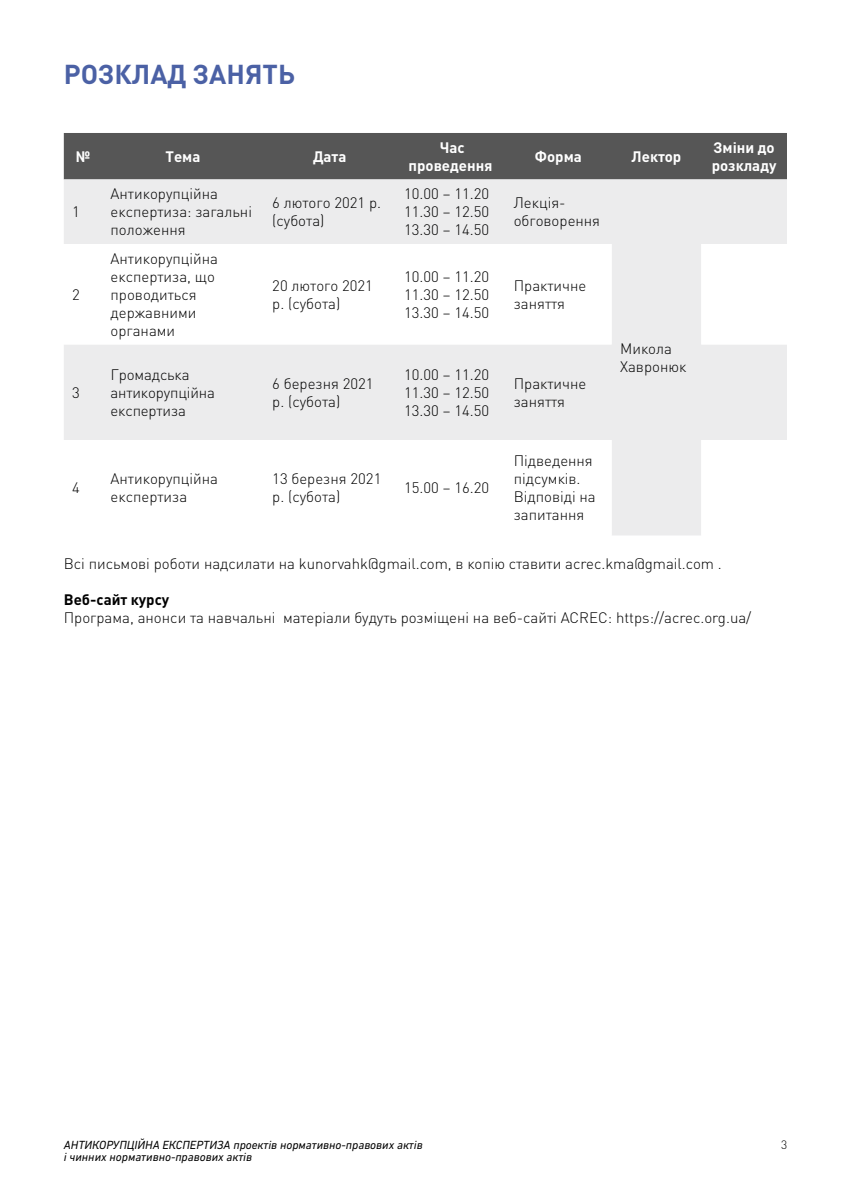
<style>
.page{position:relative;width:851px;height:1191px;background:#fff}
.page>*{position:absolute;margin:0;border:0;box-sizing:border-box;transform-origin:0 0}
.t1{font:700 27px "DIN Pro";color:#4b61a5}
.t2{font:300 15px/18px "DIN Pro";color:#000}
.t3{font:700 15px/18px "DIN Pro";color:#fff;text-align:center}
.t4{font:700 15px "DIN Pro";color:#000}
.t5{font:italic 12px/12px "DIN Next CYR";color:#000}
.t6{font:300 12px "DIN Pro";color:#000}
</style>
<div class="page">
<div style="left:64px;top:133px;width:722px;height:46px;background:#565656"></div>
<div style="left:64px;top:179px;width:722px;height:65px;background:#ececed"></div>
<svg style="left:64px;top:244px;width:722px;height:291px"></svg>
<h1 class="t1" style="left:64px;top:56px;width:18px">Розк</h1>
<h1 class="t1" style="left:132px;top:56px;width:79px">лад зан</h1>
<h1 class="t1" style="left:245px;top:56px;width:51px">ять</h1>
<p class="t3" style="left:76px;top:147px;width:16px">№</p>
<p class="t3" style="left:165px;top:147px;width:36px">Тема</p>
<p class="t3" style="left:313px;top:147px;width:35px">Дата</p>
<p class="t3" style="left:408px;top:138px;width:85px">Час проведення</p>
<p class="t3" style="left:535px;top:147px;width:48px">Форма</p>
<p class="t3" style="left:631px;top:147px;width:51px">Лектор</p>
<p class="t3" style="left:711px;top:138px;width:66px;text-align:left">Зміни до розкладу</p>
<p class="t2" style="left:72px;top:202px;width:9px">1</p>
<p class="t2" style="left:111px;top:184px;width:143px">Антикорупційна експертиза: загальні положення</p>
<p class="t2" style="left:272px;top:193px;width:110px">6 лютого 2021 р. (субота)</p>
<p class="t2" style="left:404px;top:184px;width:86px;text-align:justify">10.00 – 11.20<br>11.30 – 12.50<br>13.30 – 14.50</p>
<p class="t2" style="left:513px;top:193px;width:88px">Лекція&shy;обговорення</p>
<p class="t2" style="left:72px;top:285px;width:9px">2</p>
<p class="t2" style="left:72px;top:383px;width:9px">3</p>
<p class="t2" style="left:111px;top:249px;width:109px">Антикорупційна експертиза, що проводиться державними органами</p>
<p class="t2" style="left:272px;top:276px;width:102px">20 лютого 2021 р. (субота)</p>
<p class="t2" style="left:404px;top:267px;width:86px;text-align:justify">10.00 – 11.20<br>11.30 – 12.50<br>13.30 – 14.50</p>
<p class="t2" style="left:513px;top:276px;width:74px">П рактичне заняття</p>
<p class="t2" style="left:111px;top:365px;width:106px">Громадська антикорупційна експертиза</p>
<p class="t2" style="left:272px;top:374px;width:103px">6 березня 2021 р. (субота)</p>
<p class="t2" style="left:404px;top:365px;width:86px;text-align:justify">10.00 – 11.20<br>11.30 – 12.50<br>13.30 – 14.50</p>
<p class="t2" style="left:513px;top:374px;width:74px">П рактичне заняття</p>
<p class="t2" style="left:620px;top:339px;width:68px">М икола<br>Хавронюк</p>
<p class="t2" style="left:513px;top:451px;width:83px">П ідведення підсумків.<br>Відповіді на запитання</p>
<p class="t2" style="left:64px;top:554px;width:659px">Всі письмові роботи надсилати на kunorvahk@gmail.com, в копію ставити acrec.kma@gmail.com .</p>
<p class="t4" style="left:64px;top:589px;width:107px">Веб-сайт курсу</p>
<p class="t2" style="left:64px;top:608px;width:689px">П рограма, анонси та навчальні матеріали будуть розміщені на веб-сайті ACREC: https://acrec.org.ua/</p>
<p class="t2" style="left:72px;top:478px;width:9px">4</p>
<p class="t2" style="left:111px;top:469px;width:109px">Антикорупційна експертиза</p>
<p class="t2" style="left:272px;top:469px;width:111px">13 березня 2021 р. (субота)</p>
<p class="t2" style="left:404px;top:478px;width:86px">15.00 – 16.20</p>
<p class="t5" style="left:64px;top:1138px;width:360px">АНТИКОРУПЦІЙНА ЕКСПЕРТИЗА проектів нормативно-правових актів і чинних нормативно-правових актів</p>
<p class="t6" style="left:780px;top:1136px;width:8px">3</p>
</div>
